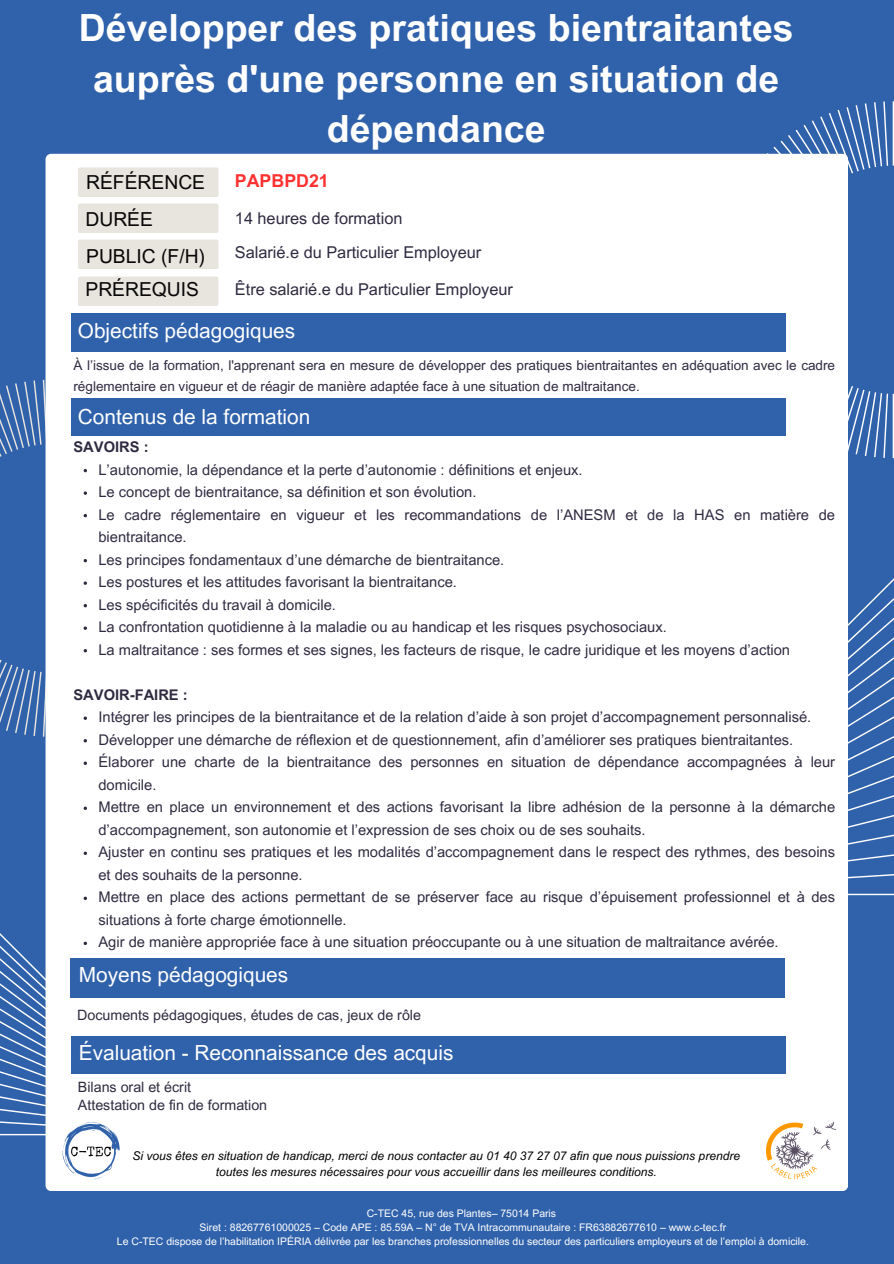
<style>
.page{position:relative;width:894px;height:1264px;background:#fff}
.page>*{position:absolute;margin:0;border:0;box-sizing:border-box;transform-origin:0 0}
.t1{font:700 37.5px/50.7px "Arial MT Pro";color:#fff;text-align:center}
.t2{font:20.85px "Arial MT Pro";color:#fff}
.t3{font:19.35px "Arial MT Pro";color:#070707}
.t4{font:700 17.85px "Arial MT Pro";color:#ff3131}
.t5{font:16.35px "Arial MT Pro";color:#302a40}
.t6{font:14.7px/22.5px "Arial MT Pro";color:#302a40}
.t7{font:700 14.7px "Arial MT Pro";color:#302a40}
.t8{font:14.25px "Arial MT Pro";color:#302a40}
.t9{font:13.5px/21.3px "Arial MT Pro";color:#302a40}
.t10{font:italic 12px/16px "Arial MT Pro";color:#000;text-align:center}
.t11{font:10.5px "Arial MT Pro";color:#fff}
</style>
<div class="page">
<div style="left:0;top:0;width:893px;height:1263px;background:#3062ab"></div>
<svg style="left:847px;top:538px;width:46px;height:357px"></svg>
<svg style="left:0;top:778px;width:46px;height:357px"></svg>
<svg style="left:0;top:379px;width:46px;height:357px"></svg>
<svg style="left:714px;top:101px;width:179px;height:357px"></svg>
<div style="left:46px;top:154px;width:801px;height:1036px;background:#fff"></div>
<div style="left:71px;top:399px;width:715px;height:37px;background:#3062ab"></div>
<div style="left:78px;top:167px;width:140px;height:30px;background:#e8e4de;border-radius:2px"></div>
<div style="left:78px;top:203px;width:140px;height:30px;background:#e8e4de;border-radius:2px"></div>
<div style="left:78px;top:239px;width:140px;height:30px;background:#e8e4de;border-radius:2px"></div>
<img style="left:56px;top:1119px;width:87px;height:64px">
<img style="left:766px;top:1122px;width:68px;height:61px">
<div style="left:78px;top:276px;width:140px;height:30px;background:#e8e4de;border-radius:2px"></div>
<div style="left:71px;top:313px;width:715px;height:38px;background:#3062ab"></div>
<div style="left:70px;top:958px;width:715px;height:40px;background:#3062ab"></div>
<div style="left:71px;top:1036px;width:715px;height:37px;background:#3062ab"></div>
<svg style="left:84px;top:491px;width:3px;height:4px"></svg>
<svg style="left:84px;top:581px;width:3px;height:4px"></svg>
<svg style="left:84px;top:626px;width:3px;height:4px"></svg>
<svg style="left:84px;top:716px;width:3px;height:4px"></svg>
<svg style="left:84px;top:761px;width:3px;height:4px"></svg>
<svg style="left:84px;top:806px;width:3px;height:4px"></svg>
<svg style="left:84px;top:851px;width:3px;height:4px"></svg>
<svg style="left:84px;top:896px;width:3px;height:4px"></svg>
<svg style="left:84px;top:941px;width:3px;height:4px"></svg>
<p class="t1" style="left:79px;top:7px;width:716px">Développer des pratiques bientraitantes auprès d'une personne en situation de dépendance</p>
<p class="t3" style="left:86px;top:175px;width:120px">RÉFÉRENCE</p>
<p class="t3" style="left:85px;top:212px;width:69px">DURÉE</p>
<p class="t3" style="left:86px;top:249px;width:120px">PUBLIC (F/H)</p>
<p class="t4" style="left:235px;top:174px;width:95px">PAPBPD21</p>
<p class="t5" style="left:235px;top:212px;width:169px">14 heures de formation</p>
<p class="t5" style="left:235px;top:246px;width:248px">Salarié.e du Particulier Employeur</p>
<p class="t3" style="left:85px;top:282px;width:115px">PRÉREQUIS</p>
<p class="t2" style="left:78px;top:323px;width:219px">Objectifs pédagogiques</p>
<p class="t9" style="left:73px;top:356px;width:763px">À l’issue de la formation, l'apprenant sera en mesure de développer des pratiques bientraitantes en adéquation avec le cadre réglementaire en vigueur et de réagir de manière adaptée face à une situation de maltraitance.</p>
<p class="t2" style="left:78px;top:408px;width:234px">Contenus de la formation</p>
<p class="t5" style="left:235px;top:283px;width:279px">Être salarié.e du Particulier Employeur</p>
<p class="t7" style="left:73px;top:441px;width:77px">SAVOIRS :</p>
<p class="t6" style="left:98px;top:460px;width:485px">L’autonomie, la dépendance et la perte d’autonomie : définitions et enjeux.</p>
<p class="t6" style="left:98px;top:482px;width:379px">Le concept de bientraitance, sa définition et son évolution.</p>
<p class="t6" style="left:98px;top:505px;width:738px">Le cadre réglementaire en vigueur et les recommandations de l’ANESM et de la HAS en matière de bientraitance.</p>
<p class="t6" style="left:98px;top:550px;width:407px">Les principes fondamentaux d’une démarche de bientraitance.</p>
<p class="t6" style="left:98px;top:572px;width:360px">Les postures et les attitudes favorisant la bientraitance.</p>
<p class="t6" style="left:98px;top:595px;width:239px">Les spécificités du travail à domicile.</p>
<p class="t6" style="left:98px;top:617px;width:569px">La confrontation quotidienne à la maladie ou au handicap et les risques psychosociaux.</p>
<p class="t6" style="left:98px;top:640px;width:692px">La maltraitance : ses formes et ses signes, les facteurs de risque, le cadre juridique et les moyens d’action</p>
<p class="t7" style="left:73px;top:689px;width:116px">SAVOIR-FAIRE :</p>
<p class="t6" style="left:98px;top:707px;width:714px">Intégrer les principes de la bientraitance et de la relation d’aide à son projet d’accompagnement personnalisé.</p>
<p class="t6" style="left:98px;top:730px;width:696px">Développer une démarche de réflexion et de questionnement, afin d’améliorer ses pratiques bientraitantes.</p>
<p class="t6" style="left:98px;top:752px;width:738px">Élaborer une charte de la bientraitance des personnes en situation de dépendance accompagnées à leur domicile.</p>
<p class="t6" style="left:98px;top:797px;width:738px">Mettre en place un environnement et des actions favorisant la libre adhésion de la personne à la démarche d’accompagnement, son autonomie et l’expression de ses choix ou de ses souhaits.</p>
<p class="t6" style="left:98px;top:842px;width:738px">Ajuster en continu ses pratiques et les modalités d’accompagnement dans le respect des rythmes, des besoins et des souhaits de la personne.</p>
<p class="t6" style="left:98px;top:887px;width:738px">Mettre en place des actions permettant de se préserver face au risque d’épuisement professionnel et à des situations à forte charge émotionnelle.</p>
<p class="t6" style="left:98px;top:932px;width:681px">Agir de manière appropriée face à une situation préoccupante ou à une situation de maltraitance avérée.</p>
<p class="t2" style="left:79px;top:966px;width:211px">Moyens pédagogiques</p>
<p class="t8" style="left:77px;top:1009px;width:345px">Documents pédagogiques, études de cas, jeux de rôle</p>
<p class="t2" style="left:79px;top:1044px;width:376px">Évaluation - Reconnaissance des acquis</p>
<p class="t8" style="left:78px;top:1081px;width:115px">Bilans oral et écrit</p>
<p class="t8" style="left:78px;top:1099px;width:191px">Attestation de fin de formation</p>
<p class="t10" style="left:132px;top:1149px;width:609px">Si vous êtes en situation de handicap, merci de nous contacter au 01 40 37 27 07 afin que nous puissions prendre toutes les mesures nécessaires pour vous accueillir dans les meilleures conditions.</p>
<p class="t11" style="left:366px;top:1209px;width:191px">C-TEC 45, rue des Plantes– 75014 Paris</p>
<p class="t11" style="left:199px;top:1223px;width:528px">Siret : 88267761000025 – Code APE : 85.59A – N° de TVA Intracommunautaire : FR63882677610 – www.c-tec.fr</p>
<p class="t11" style="left:117px;top:1236px;width:693px">Le C-TEC dispose de l’habilitation IPÉRIA délivrée par les branches professionnelles du secteur des particuliers employeurs et de l’emploi à domicile.</p>
</div>
